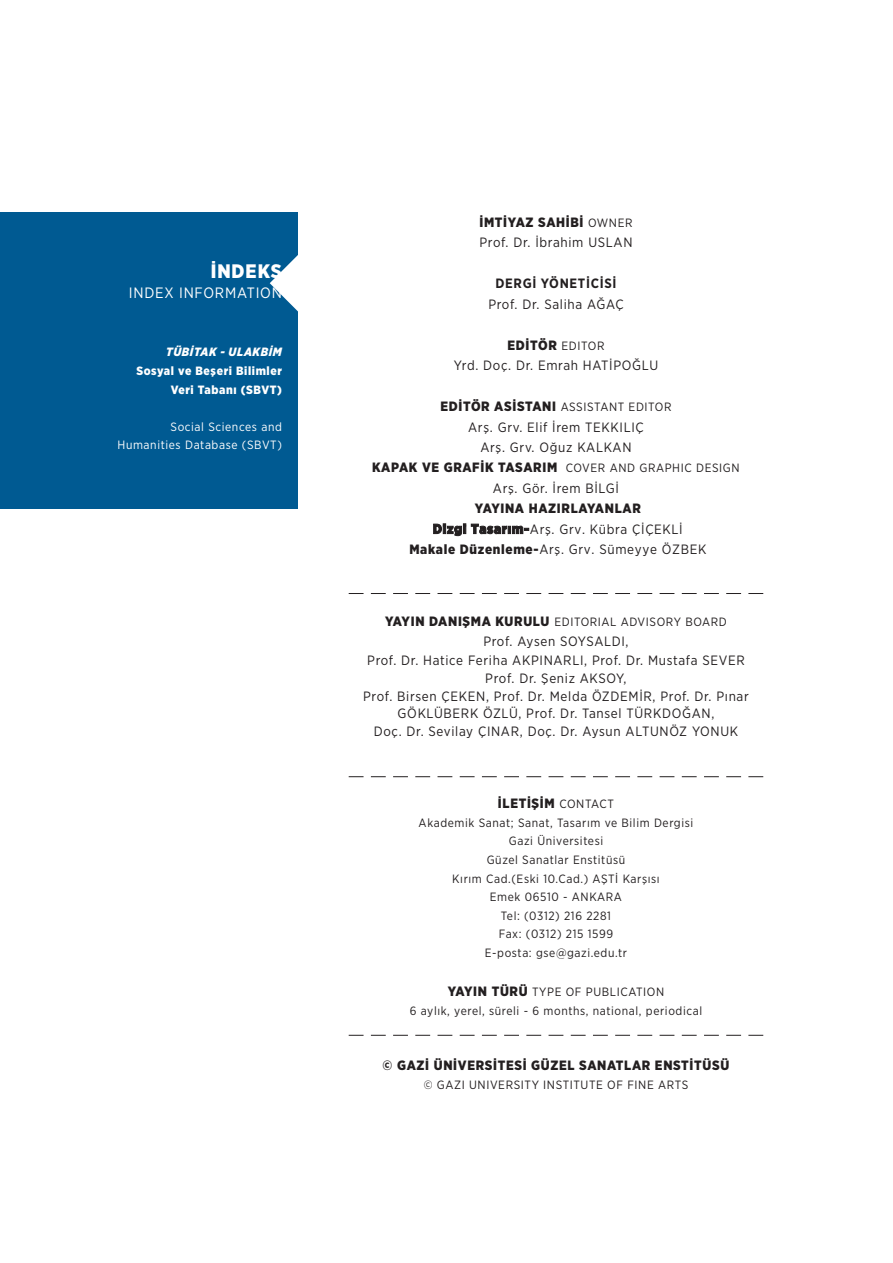
<style>
.page{position:relative;width:893px;height:1263px;background:#fff}
.page>*{position:absolute;margin:0;border:0;box-sizing:border-box;transform-origin:0 0}
.t1{font:900 19.5px "Gotham Narrow";letter-spacing:.05em;color:#fff}
.t2{font:15px "Gotham Narrow";letter-spacing:.05em;color:#fff}
.t3{font:13.5px/20.4px "Gotham Narrow";letter-spacing:.05em;color:#231f20;text-align:center}
.t4{font:900 13.5px "Gotham Narrow";letter-spacing:.05em;color:#231f20}
.t5{font:12px "Gotham Narrow";letter-spacing:.05em;color:#231f20}
.t6{font:12px "Gotham Narrow";letter-spacing:.05em;color:#fff}
.t7{font:900 12px "Gotham Narrow";letter-spacing:.05em;color:#fff}
.t8{font:italic 900 12px "Gotham Narrow";letter-spacing:.05em;color:#fff}
.s1{font-weight:900}
.s2{font-size:12px}
.s3{font-weight:700}
.s4{font-weight:900;font-size:13.5px}
.s5{font-weight:400;font-size:12px}
</style>
<div class="page">
<div style="left:0;top:213px;width:298px;height:296px;background:#005a92"></div>
<svg style="left:270px;top:255px;width:28px;height:57px"></svg>
<svg style="left:349px;top:776px;width:414px;height:1px"></svg>
<svg style="left:349px;top:593px;width:414px;height:1px"></svg>
<svg style="left:349px;top:1035px;width:414px;height:1px"></svg>
<p class="t1" style="left:211px;top:258px;width:73px">İNDEKS</p>
<p class="t2" style="left:129px;top:283px;width:154px">INDEX INFORMATION</p>
<p class="t8" style="left:166px;top:344px;width:117px">TÜBİTAK - ULAKBİM</p>
<p class="t7" style="left:136px;top:363px;width:147px">Sosyal ve Beşeri Bilimler</p>
<p class="t7" style="left:171px;top:381px;width:113px">Veri Tabanı (SBVT)</p>
<p class="t6" style="left:170px;top:419px;width:113px">Social Sciences and</p>
<p class="t6" style="left:118px;top:438px;width:166px">Humanities Database (SBVT)</p>
<p class="t3" style="left:479px;top:212px;width:155px;text-align:left"><span class="s1">İMTİYAZ SAHİBİ</span> <span class="s2">OWNER<br></span>Prof. Dr. İbrahim USLAN</p>
<p class="t3" style="left:488px;top:273px;width:137px"><span class="s3">DERGİ YÖNETİCİSİ<br></span>Prof. Dr. Saliha AĞAÇ</p>
<p class="t3" style="left:454px;top:334px;width:206px"><span class="s1">EDİTÖR</span> <span class="s2">EDITOR<br></span>Yrd. Doç. Dr. Emrah HATİPOĞLU</p>
<p class="t5" style="left:440px;top:399px;width:233px"><span class="s4">EDİTÖR ASİSTANI</span> ASSISTANT EDITOR</p>
<p class="t3" style="left:468px;top:416px;width:177px">Arş. Grv. Elif İrem TEKKILIÇ<br>Arş. Grv. Oğuz KALKAN</p>
<p class="t5" style="left:372px;top:460px;width:369px"><span class="s4">KAPAK VE GRAFİK TASARIM</span> COVER AND GRAPHIC DESIGN</p>
<p class="t3" style="left:409px;top:478px;width:298px">Arş. Gör. İrem BİLGİ<br><span class="s1">YAYINA HAZIRLAYANLAR<br>Dizgi Tasarım-</span>Arş. Grv. Kübra ÇİÇEKLİ<br><span class="s1">Makale Düzenleme-</span>Arş. Grv. Sümeyye ÖZBEK</p>
<p class="t5" style="left:385px;top:614px;width:343px"><span class="s4">YAYIN DANIŞMA KURULU</span> EDITORIAL ADVISORY BOARD</p>
<p class="t3" style="left:483px;top:631px;width:147px">Prof. Aysen SOYSALDI,</p>
<p class="t3" style="left:367px;top:649px;width:379px">Prof. Dr. Hatice Feriha AKPINARLI, Prof. Dr. Mustafa SEVER</p>
<p class="t3" style="left:485px;top:668px;width:143px">Prof. Dr. Şeniz AKSOY,</p>
<p class="t3" style="left:363px;top:688px;width:387px;line-height:16.2px">Prof. Birsen ÇEKEN, Prof. Dr. Melda ÖZDEMİR, Prof. Dr. Pınar<br>GÖKLÜBERK ÖZLÜ, Prof. Dr. Tansel TÜRKDOĞAN,</p>
<p class="t3" style="left:374px;top:721px;width:366px">Doç. Dr. Sevilay ÇINAR, Doç. Dr. Aysun ALTUNÖZ YONUK</p>
<p class="t4" style="left:498px;top:794px;width:118px">İLETİŞİM <span class="s5">CONTACT</span></p>
<p class="t5" style="left:419px;top:815px;width:276px">Akademik Sanat; Sanat, Tasarım ve Bilim Dergisi</p>
<p class="t5" style="left:509px;top:833px;width:96px">Gazi Üniversitesi</p>
<p class="t5" style="left:487px;top:852px;width:140px">Güzel Sanatlar Enstitüsü</p>
<p class="t5" style="left:452px;top:871px;width:209px">Kırım Cad.(Eski 10.Cad.) AŞTİ Karşısı</p>
<p class="t5" style="left:490px;top:889px;width:134px">Emek 06510 - ANKARA</p>
<p class="t5" style="left:501px;top:908px;width:112px">Tel: (0312) 216 2281</p>
<p class="t5" style="left:499px;top:927px;width:116px">Fax: (0312) 215 1599</p>
<p class="t5" style="left:485px;top:945px;width:144px">E-posta: gse@gazi.edu.tr</p>
<p class="t5" style="left:448px;top:984px;width:218px"><span class="s4">YAYIN TÜRÜ</span> TYPE OF PUBLICATION</p>
<p class="t5" style="left:410px;top:1003px;width:294px">6 aylık, yerel, süreli - 6 months, national, periodical</p>
<p class="t4" style="left:383px;top:1056px;width:348px">© GAZİ ÜNİVERSİTESİ GÜZEL SANATLAR ENSTİTÜSÜ</p>
<p class="t5" style="left:424px;top:1077px;width:266px">© GAZI UNIVERSITY INSTITUTE OF FINE ARTS</p>
</div>
